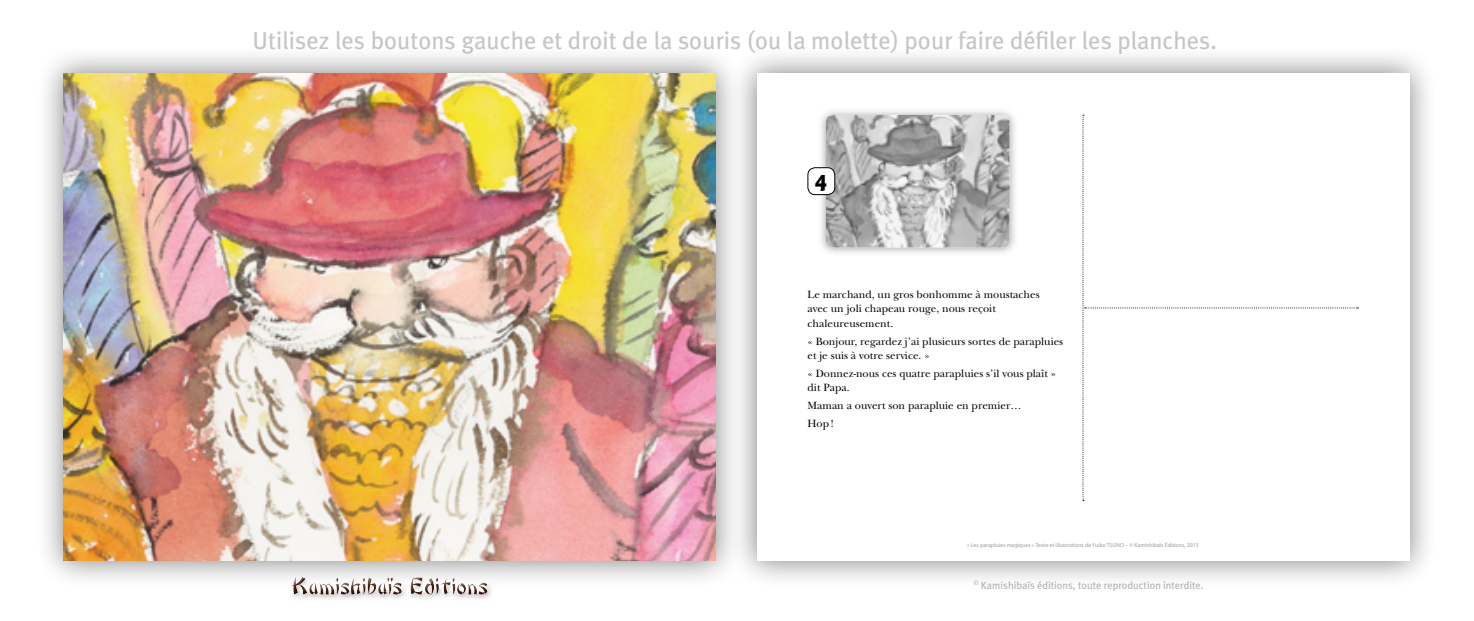
<style>
.page{position:relative;width:1474px;height:621px;background:#fff}
.page>*{position:absolute;margin:0;border:0;box-sizing:border-box;transform-origin:0 0}
.t1{font:24.5px "Meta Plus";color:#c6c6c6}
.t2{font:900 22.57px "Goudy Sans";color:#000}
.t3{font:11.03px/14.2px "New Baskerville";color:#000}
.t4{font:10.5px "Meta Plus";color:#b3b2b2}
.t5{font:5.77px "Myriad Pro";color:#9d9d9c}
</style>
<div class="page">
<div style="left:284px;top:576px;width:216px;height:31px;background:#000;opacity:.75"></div>
<div style="left:729px;top:45px;width:707px;height:543px;background:#000;opacity:.5"></div>
<div style="left:756px;top:73px;width:653px;height:487px;background:#fff"></div>
<svg style="left:1082px;top:115px;width:276px;height:386px"></svg>
<img style="left:817px;top:111px;width:198px;height:142px">
<img style="left:826px;top:115px;width:183px;height:132px">
<div style="left:808px;top:167px;width:26px;height:27px;background:#fff;border-radius:7px"></div>
<div style="left:807px;top:167px;width:28px;height:28px;border:1px solid #000;border-radius:7px"></div>
<svg style="left:1431px;top:573px;width:5px;height:5px"></svg>
<div style="left:35px;top:45px;width:707px;height:543px;background:#000;opacity:.5"></div>
<img style="left:63px;top:73px;width:652px;height:487px">
<h1 class="t1" style="left:252px;top:26px;width:965px">Utilisez les boutons gauche et droit de la souris (ou la molette) pour faire défiler les planches.</h1>
<p class="t2" style="left:815px;top:168px;width:14px">4</p>
<p class="t3" style="left:807px;top:287px;width:234px">Le marchand, un gros bonhomme à moustaches avec un joli chapeau rouge, nous reçoit chaleureusement.</p>
<p class="t3" style="left:807px;top:334px;width:257px">« Bonjour, regardez j’ai plusieurs sortes de parapluies et je suis à votre service. »</p>
<p class="t3" style="left:807px;top:366px;width:250px">« Donnez-nous ces quatre parapluies s’il vous plaît » dit Papa.</p>
<p class="t3" style="left:807px;top:396px;width:215px;line-height:17.8px">Maman a ouvert son parapluie en premier…<br>Hop !</p>
<p class="t5" style="left:967px;top:541px;width:233px">« Les parapluies magiques » Texte et illustrations de Yuiko TSUNO – © Kamishibaïs Éditions, 2015</p>
<p class="t4" style="left:973px;top:578px;width:231px"><sup>©</sup> Kamishibaïs éditions, toute reproduction interdite.</p>
</div>
